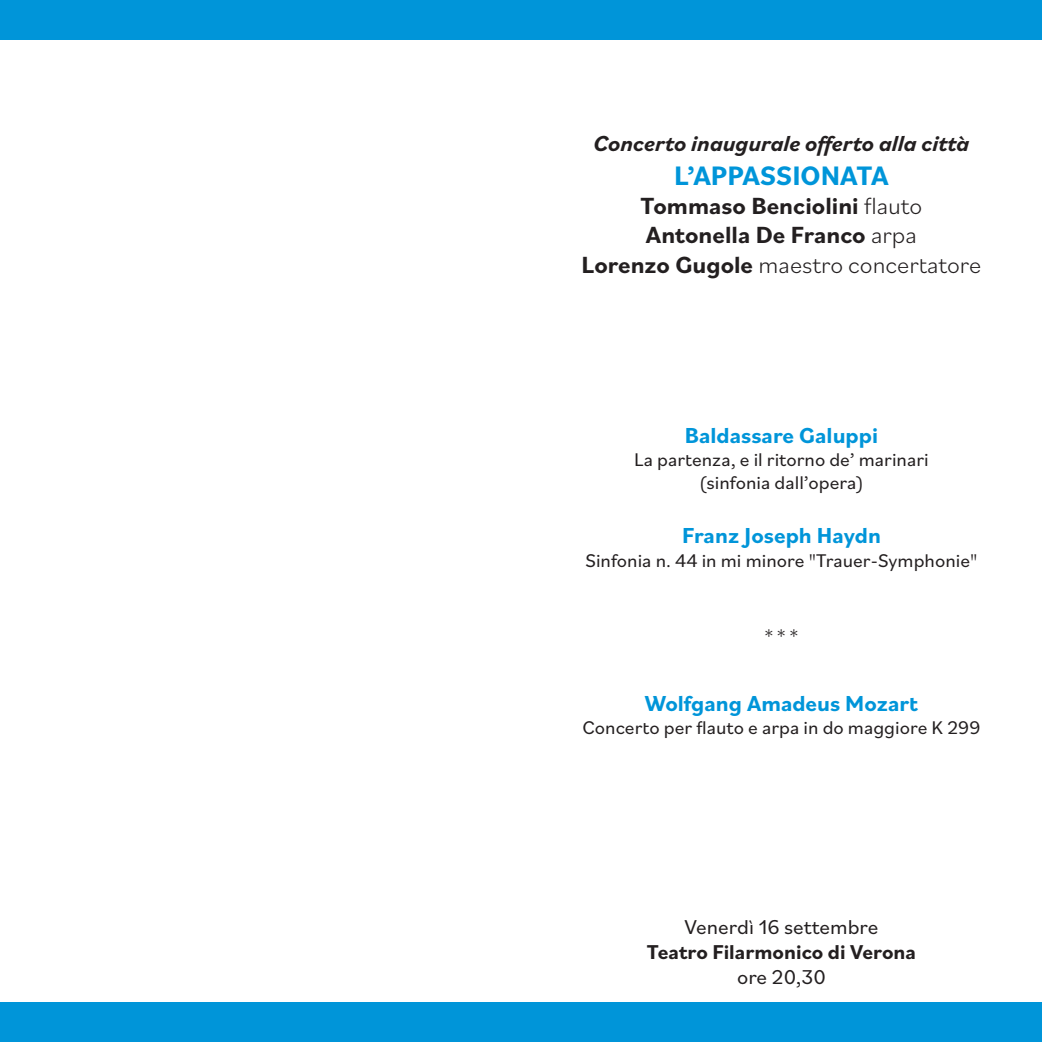
<style>
.page{position:relative;width:1042px;height:1042px;background:#fff}
.page>*{position:absolute;margin:0;border:0;box-sizing:border-box;transform-origin:0 0}
.t1{font:700 28px "Bilo";color:#0095d9}
.t2{font:700 24.5px/29.4px "Bilo";color:#231f20;text-align:center}
.t3{font:700 22.75px "Bilo";color:#0095d9}
.t4{font:italic 700 22.75px "Bilo";color:#231f20}
.t5{font:21px "Bilo";color:#231f20}
.t6{font:700 21px "Bilo";color:#231f20}
.t7{font:19.25px/23.1px "Bilo";color:#231f20;text-align:center}
.s1{font-weight:300}
</style>
<div class="page">
<div style="left:0;top:0;width:1042px;height:40px;background:#0095d9"></div>
<div style="left:0;top:1002px;width:1042px;height:40px;background:#0095d9"></div>
<p class="t4" style="left:593px;top:128px;width:377px">Concerto inaugurale offerto alla città</p>
<h1 class="t1" style="left:674px;top:156px;width:216px">L’APPASSIONATA</h1>
<p class="t2" style="left:581px;top:190px;width:401px">Tommaso Benciolini <span class="s1">flauto<br></span>Antonella De Franco <span class="s1">arpa<br></span>Lorenzo Gugole <span class="s1">maestro concertatore</span></p>
<p class="t3" style="left:685px;top:419px;width:195px">Baldassare Galuppi</p>
<p class="t7" style="left:634px;top:447px;width:296px">La partenza, e il ritorno de’ marinari (sinfonia dall’opera)</p>
<p class="t3" style="left:682px;top:520px;width:200px">Franz Joseph Haydn</p>
<p class="t7" style="left:585px;top:548px;width:394px">Sinfonia n. 44 in mi minore "Trauer-Symphonie"</p>
<p class="t7" style="left:765px;top:623px;width:35px">* * *</p>
<p class="t3" style="left:645px;top:687px;width:275px">Wolfgang Amadeus Mozart</p>
<p class="t7" style="left:582px;top:715px;width:399px">Concerto per flauto e arpa in do maggiore K 299</p>
<p class="t5" style="left:684px;top:912px;width:196px">Venerdì 16 settembre</p>
<p class="t6" style="left:647px;top:937px;width:271px">Teatro Filarmonico di Verona</p>
<p class="t5" style="left:737px;top:962px;width:90px">ore 20,30</p>
</div>
